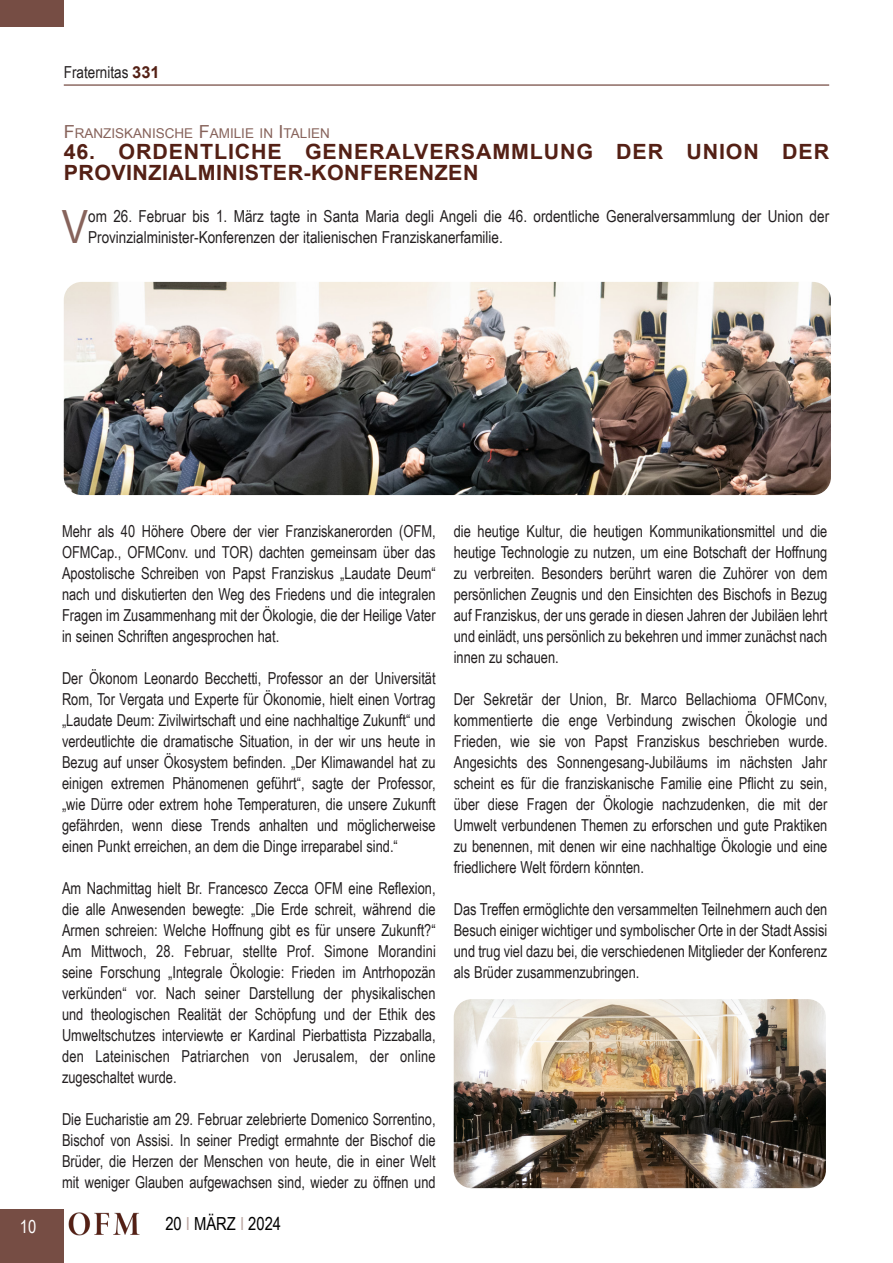
<style>
.page{position:relative;width:893px;height:1263px;background:#fff}
.page>*{position:absolute;margin:0;border:0;box-sizing:border-box;transform-origin:0 0}
.Titolo{font:45.9px "Arial Narrow";color:#87635b;scale:1.05 1}
.Titolo-2{font:700 21px/21px "Arial";letter-spacing:.04em;color:#542015}
.t1{font:18px "Arial Narrow";color:#000}
.t2{font:18px "Arial Narrow";color:#fff}
.Titolo-3{font:16.5px/21px "Arial Narrow";color:#231f20;text-align:justify;scale:.95 1}
.Titolo-4{font:16.5px/21px "Arial Narrow";color:#231f20}
.Titolo_piccolo{font:13.5px "Arial";color:#87635b}
.s1{font-family:"Arial";font-weight:700;color:#542015}
.s2{font-size:18px}
.s3{color:#bba6a1}
</style>
<div class="page">
<div style="left:0;top:1209px;width:64px;height:54px;background:#764d44"></div>
<hr style="left:64px;top:85px;width:765px;height:1px;background:#542015">
<div style="left:0;top:0;width:64px;height:27px;background:#764d44"></div>
<img style="left:69px;top:1212px;width:71px;height:24px">
<img style="left:64px;top:282px;width:767px;height:213px">
<img style="left:454px;top:999px;width:372px;height:189px">
<p class="Titolo-4" style="left:64px;top:61px;width:97px">Fraternitas <span class="s1">331</span></p>
<p class="Titolo_piccolo" style="left:64px;top:124px;width:268px"><span class="s2">F</span>RANZISKANISCHE <span class="s2">F</span>AMILIE IN <span class="s2">I</span>TALIEN</p>
<p class="Titolo-2" style="left:64px;top:142px;width:767px">46. ORDENTLICHE GENERALVERSAMMLUNG DER UNION DER<br>PROVINZIALMINISTER-KONFERENZEN</p>
<p class="Titolo" style="left:62px;top:193px;width:27px">V</p>
<p class="Titolo-4" style="left:88px;top:205px;width:742px">om 26. Februar bis 1. März tagte in Santa Maria degli Angeli die 46. ordentliche Generalversammlung der Union der<br>Provinzialminister-Konferenzen der italienischen Franziskanerfamilie.</p>
<p class="t2" style="left:20px;top:1213px;width:18px">10</p>
<p class="Titolo-3" style="left:62px;top:520px;width:395px">Mehr als 40 Höhere Obere der vier Franziskanerorden (OFM, OFMCap., OFMConv. und TOR) dachten gemeinsam über das Apostolische Schreiben von Papst Franziskus „Laudate Deum“ nach und diskutierten den Weg des Friedens und die integralen Fragen im Zusammenhang mit der Ökologie, die der Heilige Vater in seinen Schriften angesprochen hat.</p>
<p class="Titolo-3" style="left:62px;top:667px;width:395px">Der Ökonom Leonardo Becchetti, Professor an der Universität Rom, Tor Vergata und Experte für Ökonomie, hielt einen Vortrag „Laudate Deum: Zivilwirtschaft und eine nachhaltige Zukunft“ und verdeutlichte die dramatische Situation, in der wir uns heute in Bezug auf unser Ökosystem befinden. „Der Klimawandel hat zu einigen extremen Phänomenen geführt“, sagte der Professor, „wie Dürre oder extrem hohe Temperaturen, die unsere Zukunft gefährden, wenn diese Trends anhalten und möglicherweise einen Punkt erreichen, an dem die Dinge irreparabel sind.“</p>
<p class="Titolo-3" style="left:62px;top:877px;width:395px">Am Nachmittag hielt Br. Francesco Zecca OFM eine Reflexion, die alle Anwesenden bewegte: „Die Erde schreit, während die Armen schreien: Welche Hoffnung gibt es für unsere Zukunft?“ Am Mittwoch, 28. Februar, stellte Prof. Simone Morandini seine Forschung „Integrale Ökologie: Frieden im Antrhopozän verkünden“ vor. Nach seiner Darstellung der physikalischen und theologischen Realität der Schöpfung und der Ethik des Umweltschutzes interviewte er Kardinal Pierbattista Pizzaballa, den Lateinischen Patriarchen von Jerusalem, der online zugeschaltet wurde.</p>
<p class="Titolo-3" style="left:62px;top:1108px;width:395px">Die Eucharistie am 29. Februar zelebrierte Domenico Sorrentino, Bischof von Assisi. In seiner Predigt ermahnte der Bischof die Brüder, die Herzen der Menschen von heute, die in einer Welt mit weniger Glauben aufgewachsen sind, wieder zu öffnen und</p>
<p class="t1" style="left:165px;top:1210px;width:117px">20 <span class="s3">I</span> MÄRZ <span class="s3">I</span> 2024</p>
<p class="Titolo-3" style="left:454px;top:520px;width:395px">die heutige Kultur, die heutigen Kommunikationsmittel und die heutige Technologie zu nutzen, um eine Botschaft der Hoffnung zu verbreiten. Besonders berührt waren die Zuhörer von dem persönlichen Zeugnis und den Einsichten des Bischofs in Bezug auf Franziskus, der uns gerade in diesen Jahren der Jubiläen lehrt und einlädt, uns persönlich zu bekehren und immer zunächst nach innen zu schauen.</p>
<p class="Titolo-3" style="left:454px;top:688px;width:395px">Der Sekretär der Union, Br. Marco Bellachioma OFMConv, kommentierte die enge Verbindung zwischen Ökologie und Frieden, wie sie von Papst Franziskus beschrieben wurde.<br>Angesichts des Sonnengesang-Jubiläums im nächsten Jahr scheint es für die franziskanische Familie eine Pflicht zu sein, über diese Fragen der Ökologie nachzudenken, die mit der Umwelt verbundenen Themen zu erforschen und gute Praktiken zu benennen, mit denen wir eine nachhaltige Ökologie und eine friedlichere Welt fördern könnten.</p>
<p class="Titolo-3" style="left:454px;top:898px;width:395px">Das Treffen ermöglichte den versammelten Teilnehmern auch den Besuch einiger wichtiger und symbolischer Orte in der Stadt Assisi und trug viel dazu bei, die verschiedenen Mitglieder der Konferenz als Brüder zusammenzubringen.</p>
</div>
